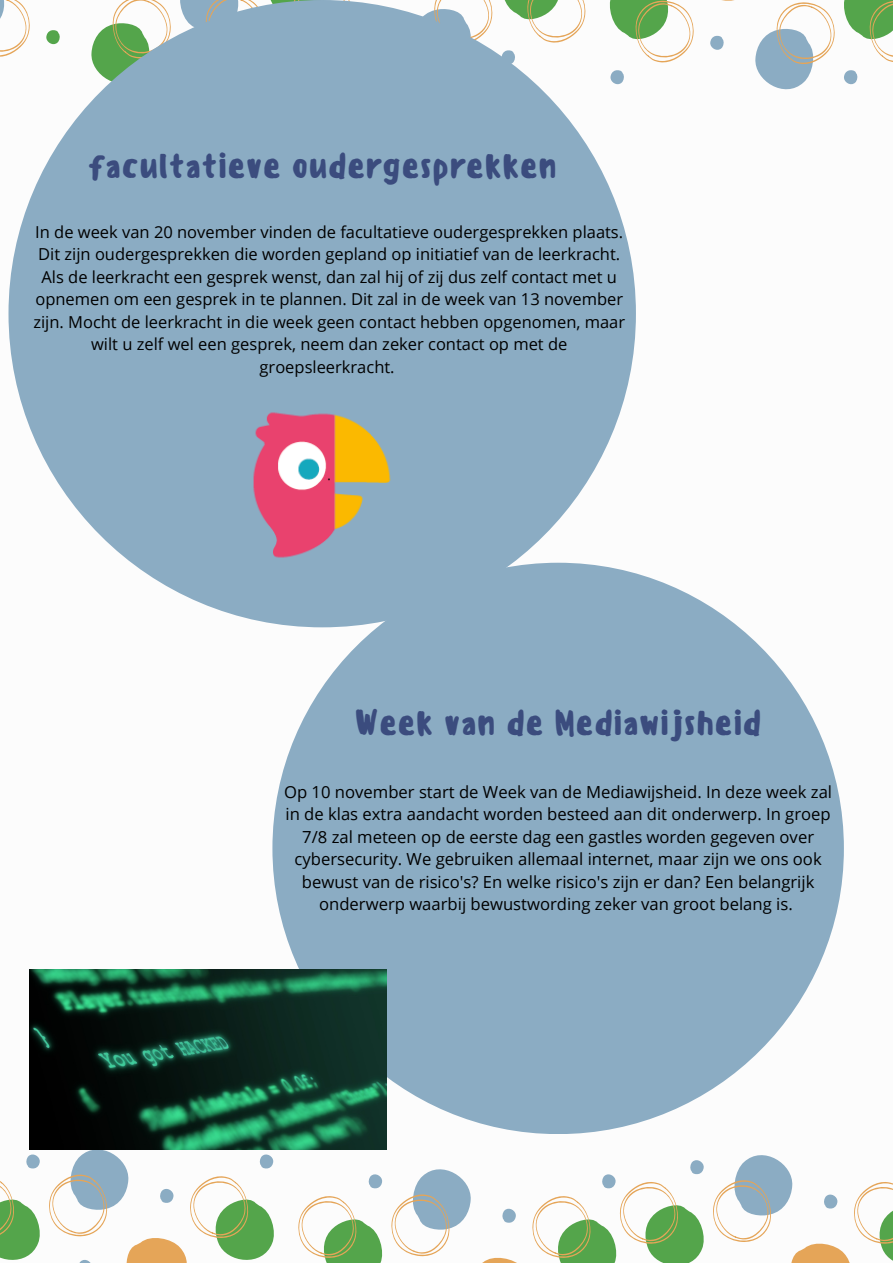
<style>
.page{position:relative;width:893px;height:1264px;background:#fff}
.page>*{position:absolute;margin:0;border:0;box-sizing:border-box;transform-origin:0 0}
.t1{font:500 34.5px "Sensei";color:#3b4c7e}
.t2{font:300 19.5px "Open Sans";color:#000}
.t3{font:16.65px/22.5px "Open Sans";color:#000;text-align:center}
.t4{font:16.5px/22.5px "Open Sans";color:#000;text-align:center}
</style>
<div class="page">
<svg style="left:0;top:0;width:30px;height:57px"></svg>
<svg style="left:46px;top:30px;width:14px;height:15px"></svg>
<svg style="left:91px;top:0;width:80px;height:81px"></svg>
<svg style="left:178px;top:0;width:172px;height:35px"></svg>
<svg style="left:411px;top:0;width:175px;height:69px"></svg>
<svg style="left:609px;top:0;width:283px;height:89px"></svg>
<svg style="left:713px;top:1155px;width:179px;height:107px"></svg>
<svg style="left:368px;top:1174px;width:14px;height:14px"></svg>
<svg style="left:391px;top:1160px;width:313px;height:102px"></svg>
<svg style="left:298px;top:1196px;width:85px;height:66px"></svg>
<svg style="left:0;top:1149px;width:276px;height:113px"></svg>
<div style="left:8px;top:0;width:628px;height:627px;background:#8bacc3;border-radius:50%"></div>
<div style="left:272px;top:562px;width:571px;height:572px;background:#8bacc3;border-radius:50%"></div>
<img style="left:253px;top:412px;width:138px;height:146px">
<img style="left:30px;top:969px;width:356px;height:180px">
<p class="t1" style="left:87px;top:146px;width:471px">facultatieve oudergesprekken</p>
<p class="t4" style="left:33px;top:220px;width:593px">In de week van 20 november vinden de facultatieve oudergesprekken plaats.<br>Dit zijn oudergesprekken die worden gepland op initiatief van de leerkracht.<br>Als de leerkracht een gesprek wenst, dan zal hij of zij dus zelf contact met u opnemen om een gesprek in te plannen. Dit zal in de week van 13 november zijn. Mocht de leerkracht in die week geen contact hebben opgenomen, maar wilt u zelf wel een gesprek, neem dan zeker contact op met de groepsleerkracht.</p>
<p class="t2" style="left:327px;top:459px;width:6px">.</p>
<p class="t1" style="left:354px;top:702px;width:408px">Week van de Mediawijsheid</p>
<p class="t3" style="left:284px;top:780px;width:549px">Op 10 november start de Week van de Mediawijsheid. In deze week zal in de klas extra aandacht worden besteed aan dit onderwerp. In groep 7/8 zal meteen op de eerste dag een gastles worden gegeven over cybersecurity. We gebruiken allemaal internet, maar zijn we ons ook bewust van de risico's? En welke risico's zijn er dan? Een belangrijk onderwerp waarbij bewustwording zeker van groot belang is.</p>
</div>
